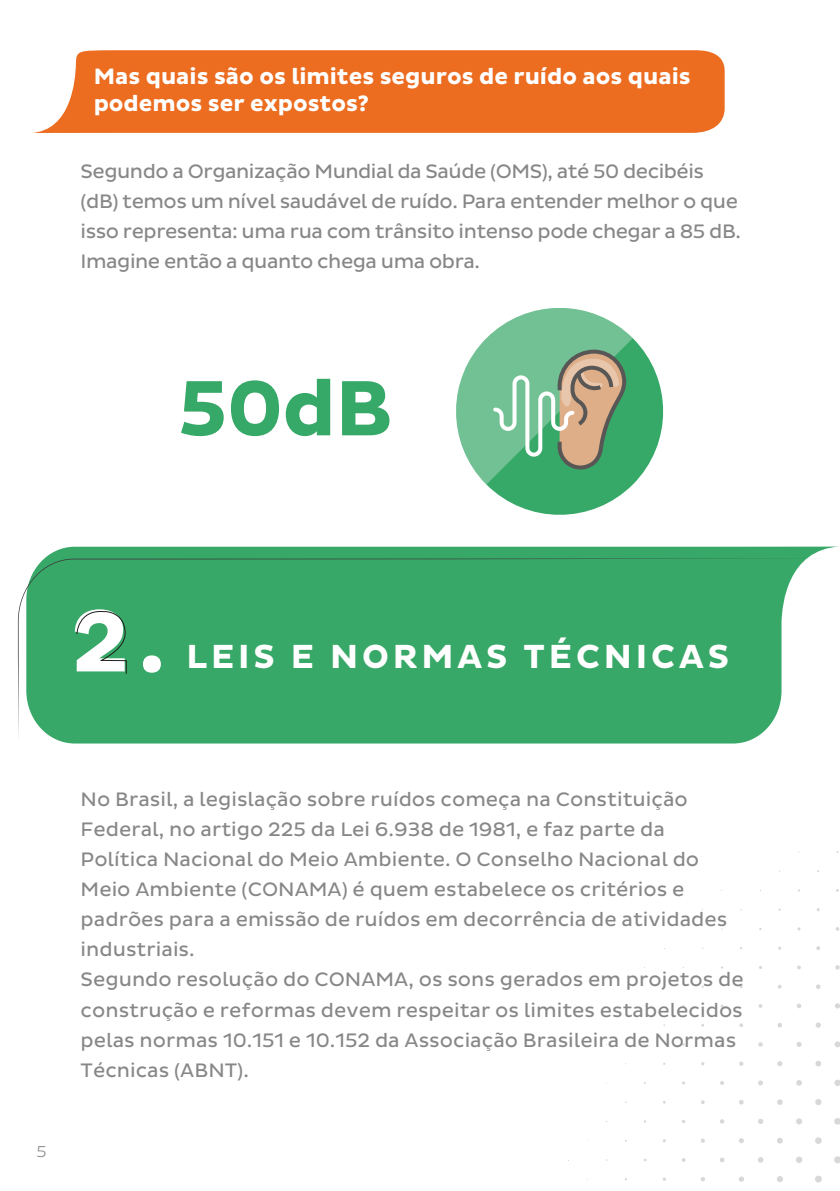
<style>
.page{position:relative;width:840px;height:1191px;background:#fff}
.page>*{position:absolute;margin:0;border:0;box-sizing:border-box;transform-origin:0 0}
.t1{font:700 90px "Pluto Sans";color:#fff}
.t2{font:700 79.6px "Pluto Sans";color:#36a867}
.t3{font:700 34px "Pluto Sans";letter-spacing:.115em;color:#fff}
.t4{font:700 22.6px/27.2px "Pluto Sans";color:#fff}
.t5{font:19.8px/30px "Pluto Sans";color:#878787}
.t6{font:19.8px/30px "Pluto Sans";letter-spacing:-.025em;color:#878787}
.t7{font:300 16px "Pluto Sans";color:#878787}
</style>
<div class="page">
<svg style="left:701px;top:1177px;width:4px;height:4px"></svg>
<svg style="left:739px;top:1176px;width:4px;height:5px"></svg>
<svg style="left:720px;top:1157px;width:4px;height:5px"></svg>
<svg style="left:777px;top:1176px;width:5px;height:6px"></svg>
<svg style="left:758px;top:1157px;width:5px;height:5px"></svg>
<svg style="left:739px;top:1138px;width:4px;height:5px"></svg>
<svg style="left:720px;top:1119px;width:4px;height:4px"></svg>
<svg style="left:815px;top:1175px;width:6px;height:7px"></svg>
<svg style="left:796px;top:1156px;width:6px;height:7px"></svg>
<svg style="left:777px;top:1137px;width:5px;height:6px"></svg>
<svg style="left:758px;top:1119px;width:5px;height:5px"></svg>
<svg style="left:739px;top:1100px;width:4px;height:4px"></svg>
<svg style="left:834px;top:1156px;width:5px;height:7px"></svg>
<svg style="left:815px;top:1137px;width:6px;height:6px"></svg>
<svg style="left:796px;top:1118px;width:6px;height:6px"></svg>
<svg style="left:777px;top:1099px;width:5px;height:5px"></svg>
<svg style="left:758px;top:1080px;width:4px;height:5px"></svg>
<svg style="left:739px;top:1061px;width:4px;height:4px"></svg>
<svg style="left:834px;top:1118px;width:5px;height:6px"></svg>
<svg style="left:815px;top:1099px;width:6px;height:6px"></svg>
<svg style="left:796px;top:1080px;width:5px;height:5px"></svg>
<svg style="left:777px;top:1061px;width:5px;height:5px"></svg>
<svg style="left:758px;top:1042px;width:4px;height:4px"></svg>
<svg style="left:834px;top:1079px;width:5px;height:7px"></svg>
<svg style="left:815px;top:1061px;width:6px;height:5px"></svg>
<svg style="left:796px;top:1042px;width:5px;height:5px"></svg>
<svg style="left:777px;top:1023px;width:4px;height:4px"></svg>
<svg style="left:834px;top:1041px;width:5px;height:6px"></svg>
<svg style="left:815px;top:1022px;width:5px;height:5px"></svg>
<svg style="left:797px;top:1003px;width:4px;height:5px"></svg>
<svg style="left:835px;top:1003px;width:4px;height:5px"></svg>
<svg style="left:816px;top:984px;width:4px;height:5px"></svg>
<svg style="left:835px;top:965px;width:4px;height:4px"></svg>
<svg style="left:486px;top:337px;width:178px;height:178px;fill:#36a867"></svg>
<svg style="left:456px;top:308px;width:176px;height:176px;background:#8abe98"></svg>
<svg style="left:32px;top:50px;width:692px;height:83px;background:#ed752d"></svg>
<svg style="left:45px;top:546px;width:794px;height:197px;fill:#37a867"></svg>
<svg style="left:18px;top:558px;width:813px;height:183px;background:#46ae72"></svg>
<svg style="left:76px;top:609px;width:52px;height:65px;background:#35a163"></svg>
<p class="t4" style="left:94px;top:63px;width:598px">Mas quais são os limites seguros de ruído aos quais podemos ser expostos?</p>
<p class="t6" style="left:81px;top:157px;width:661px">Segundo a Organização Mundial da Saúde (OMS), até 50 decibéis (dB) temos um nível saudável de ruído. Para entender melhor o que isso representa: uma rua com trânsito intenso pode chegar a 85 dB.<br>Imagine então a quanto chega uma obra.</p>
<h2 class="t2" style="left:178px;top:363px;width:216px">50dB</h2>
<h1 class="t1" style="left:71px;top:589px;width:96px">2.</h1>
<h3 class="t3" style="left:186px;top:637px;width:544px">LEIS E NORMAS TÉCNICAS</h3>
<p class="t7" style="left:37px;top:1142px;width:12px">5</p>
<p class="t5" style="left:81px;top:784px;width:664px">No Brasil, a legislação sobre ruídos começa na Constituição Federal, no artigo 225 da Lei 6.938 de 1981, e faz parte da Política Nacional do Meio Ambiente. O Conselho Nacional do Meio Ambiente (CONAMA) é quem estabelece os critérios e padrões para a emissão de ruídos em decorrência de atividades industriais.<br>Segundo resolução do CONAMA, os sons gerados em projetos de construção e reformas devem respeitar os limites estabelecidos pelas normas 10.151 e 10.152 da Associação Brasileira de Normas Técnicas (ABNT).</p>
</div>
